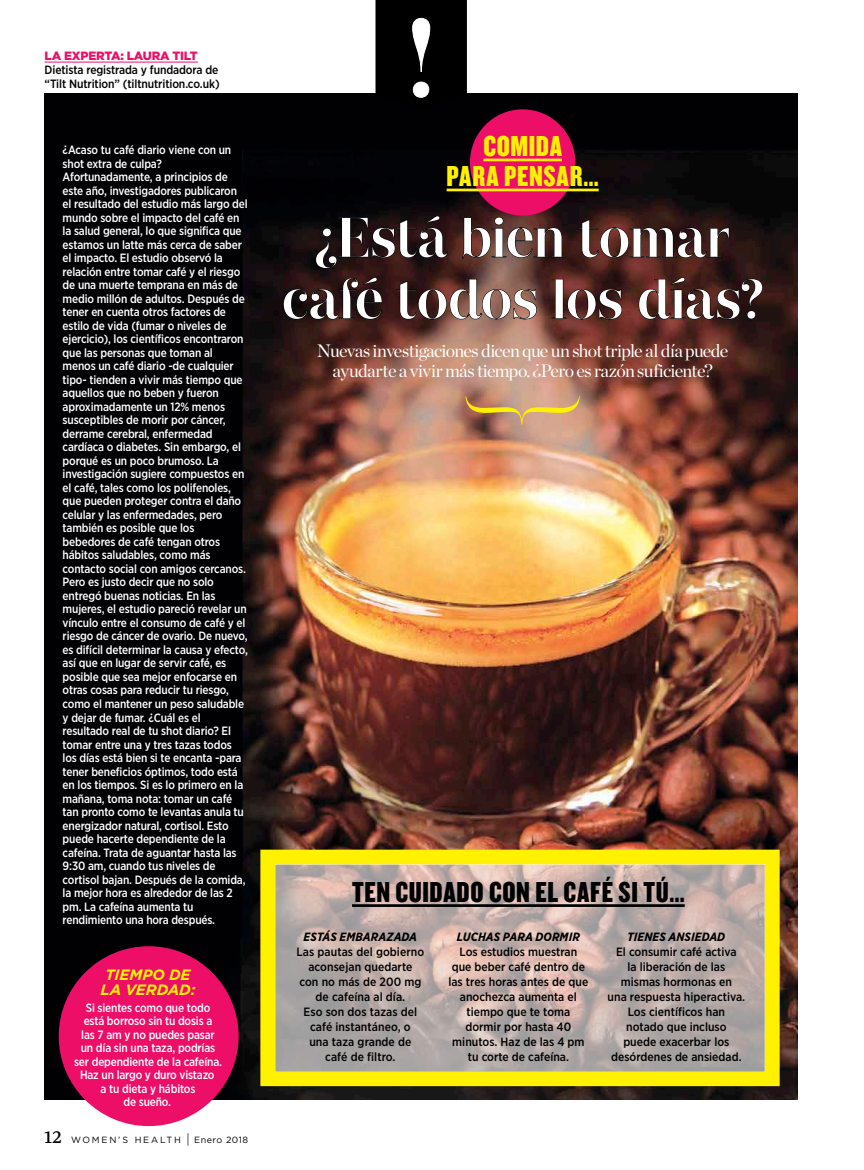
<style>
.page{position:relative;width:864px;height:1170px;background:#fff}
.page>*{position:absolute;margin:0;border:0;box-sizing:border-box;transform-origin:0 0}
.t1{font:700 55.5px/61.5px "Narziss";letter-spacing:-.015em;color:#fff;text-align:center}
.t2{font:30px "Knockout 69 Full Liteweight";letter-spacing:.02em;color:#000}
.t3{font:30px/30px "Knockout 69 Full Liteweight";letter-spacing:.02em;color:#fff100;text-align:center}
.t4{font:18px/19.5px "Chronicle Display";letter-spacing:-.035em;color:#fff;text-align:center}
.t5{font:italic 700 15px/15px "Gotham";letter-spacing:-.005em;color:#fff100;text-align:center}
.t6{font:500 12px/13.5px "Gotham Narrow";letter-spacing:-.015em;color:#fff}
.t7{font:500 12px/15px "Gotham Narrow";color:#000;text-align:center}
.t8{font:9px "Gotham";letter-spacing:.13em;color:#000}
.s1{font-family:"Gotham";font-weight:900;color:#ed0e68}
.s2{font-family:"Whitman Bold LF";font-size:18.75px}
.s3{font-weight:300;font-size:13.5px}
.s4{font-weight:700;font-style:italic}
</style>
<div class="page">
<img style="left:44px;top:93px;width:753px;height:1006px">
<div style="left:260px;top:849px;width:519px;height:236px;border:15px solid #fff100"></div>
<div style="left:59px;top:946px;width:179px;height:179px;background:#ed0e68;border-radius:50%"></div>
<div style="left:469px;top:109px;width:106px;height:106px;background:#ed0e68;border-radius:50%"></div>
<hr style="left:483px;top:159px;width:78px;height:2px;background:#fff100">
<hr style="left:446px;top:189px;width:152px;height:2px;background:#fff100">
<svg style="left:315px;top:216px;width:132px;height:52px;background:#1d0e0f"></svg>
<svg style="left:460px;top:217px;width:105px;height:42px;background:#4d2c26"></svg>
<svg style="left:578px;top:219px;width:150px;height:39px;background:#3c1b17"></svg>
<svg style="left:283px;top:277px;width:99px;height:42px;background:#200f0f"></svg>
<svg style="left:396px;top:279px;width:140px;height:40px;background:#613d35"></svg>
<svg style="left:551px;top:279px;width:70px;height:40px;background:#421d19"></svg>
<svg style="left:638px;top:277px;width:124px;height:42px;background:#3e1b17"></svg>
<svg style="left:465px;top:396px;width:114px;height:28px;background:#c89c67"></svg>
<hr style="left:45px;top:62px;width:153px;height:1px;background:#ed0e68">
<svg style="left:275px;top:864px;width:489px;height:206px;background:#bcaca8"></svg>
<hr style="left:45px;top:93px;width:752px;height:1px;background:#000">
<svg style="left:375px;top:0;width:91px;height:109px;background:#141415"></svg>
<hr style="left:352px;top:904px;width:332px;height:2px;background:#000">
<p class="t7" style="left:45px;top:49px;width:176px;line-height:13.5px;text-align:left"><span class="s1">LA EXPERTA: LAURA TILT<br></span>Dietista registrada y fundadora de “Tilt Nutrition” (tiltnutrition.co.uk)</p>
<p class="t6" style="left:63px;top:143px;width:187px">¿Acaso tu café diario viene con un shot extra de culpa?<br>Afortunadamente, a principios de este año, investigadores publicaron el resultado del estudio más largo del mundo sobre el impacto del café en la salud general, lo que significa que estamos un latte más cerca de saber el impacto. El estudio observó la relación entre tomar café y el riesgo de una muerte temprana en más de medio millón de adultos. Después de tener en cuenta otros factores de estilo de vida (fumar o niveles de ejercicio), los científicos encontraron que las personas que toman al menos un café diario -de cualquier tipo- tienden a vivir más tiempo que aquellos que no beben y fueron aproximadamente un 12% menos susceptibles de morir por cáncer, derrame cerebral, enfermedad cardíaca o diabetes. Sin embargo, el porqué es un poco brumoso. La investigación sugiere compuestos en el café, tales como los polifenoles, que pueden proteger contra el daño celular y las enfermedades, pero también es posible que los bebedores de café tengan otros hábitos saludables, como más contacto social con amigos cercanos.<br>Pero es justo decir que no solo entregó buenas noticias. En las mujeres, el estudio pareció revelar un vínculo entre el consumo de café y el riesgo de cáncer de ovario. De nuevo, es difícil determinar la causa y efecto, así que en lugar de servir café, es posible que sea mejor enfocarse en otras cosas para reducir tu riesgo, como el mantener un peso saludable y dejar de fumar. ¿Cuál es el resultado real de tu shot diario? El tomar entre una y tres tazas todos los días está bien si te encanta -para tener beneficios óptimos, todo está en los tiempos. Si es lo primero en la mañana, toma nota: tomar un café tan pronto como te levantas anula tu energizador natural, cortisol. Esto puede hacerte dependiente de la cafeína. Trata de aguantar hasta las 9:30 am, cuando tus niveles de cortisol bajan. Después de la comida, la mejor hora es alrededor de las 2 pm. La cafeína aumenta tu rendimiento una hora después.</p>
<p class="t5" style="left:100px;top:967px;width:97px">TIEMPO DE<br>LA VERDAD:</p>
<p class="t6" style="left:74px;top:1000px;width:149px;text-align:center">Si sientes como que todo está borroso sin tu dosis a<br>las 7 am y no puedes pasar un día sin una taza, podrías ser dependiente de la cafeína.<br>Haz un largo y duro vistazo<br>a tu dieta y hábitos<br>de sueño.</p>
<p class="t8" style="left:44px;top:1133px;width:205px"><span class="s2">12</span> WOMEN’S HEALTH <span class="s3">|</span> Enero 2018</p>
<p class="t3" style="left:446px;top:130px;width:153px">COMIDA<br>PARA PENSAR…</p>
<p class="t1" style="left:281px;top:206px;width:483px">¿Está bien tomar café todos los días?</p>
<p class="t4" style="left:317px;top:341px;width:413px">Nuevas investigaciones dicen que un shot triple al día puede ayudarte a vivir más tiempo. ¿Pero es razón suficiente?</p>
<p class="t2" style="left:352px;top:873px;width:334px">TEN CUIDADO CON EL CAFÉ SI TÚ…</p>
<p class="t7" style="left:296px;top:928px;width:129px"><span class="s4">ESTÁS EMBARAZADA<br></span>Las pautas del gobierno aconsejan quedarte<br>con no más de 200 mg de cafeína al día.<br>Eso son dos tazas del café instantáneo, o<br>una taza grande de<br>café de filtro.</p>
<p class="t7" style="left:448px;top:928px;width:141px"><span class="s4">LUCHAS PARA DORMIR<br></span>Los estudios muestran que beber café dentro de las tres horas antes de que anochezca aumenta el tiempo que te toma dormir por hasta 40 minutos. Haz de las 4 pm tu corte de cafeína.</p>
<p class="t7" style="left:607px;top:928px;width:139px"><span class="s4">TIENES ANSIEDAD<br></span>El consumir café activa<br>la liberación de las mismas hormonas en<br>una respuesta hiperactiva.<br>Los científicos han notado que incluso<br>puede exacerbar los desórdenes de ansiedad.</p>
</div>
